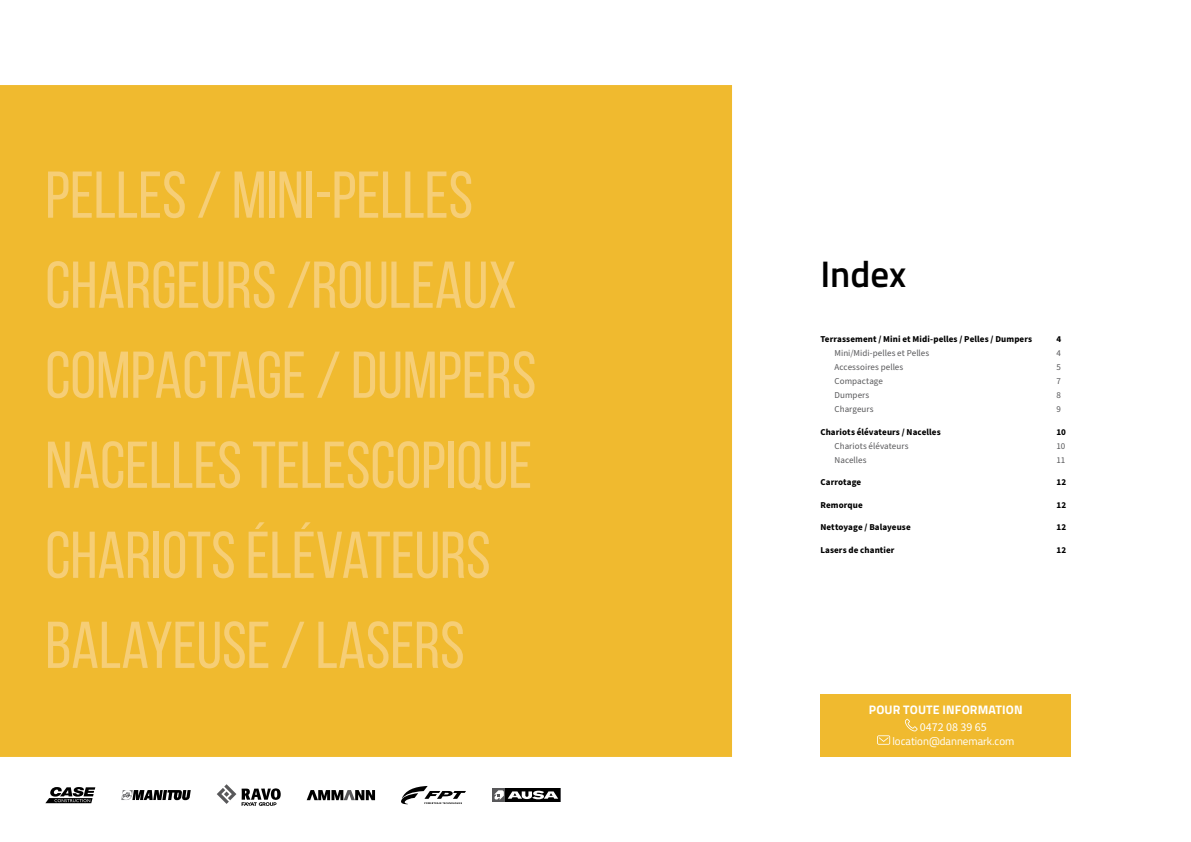
<style>
.page{position:relative;width:1191px;height:842px;background:#fff}
.page>*{position:absolute;margin:0;border:0;box-sizing:border-box;transform-origin:0 0}
.t1{font:66px/90px "Bebas Neue";color:#f6ce76}
.t2{font:600 37px "Titillium Web";color:#000}
.t3{font:700 12.4px "Titillium Web";letter-spacing:.01em;color:#fff}
.t4{font:12px "Source Sans Pro";color:#fff}
.t5{font:11px "Titillium Web";color:#fff}
.t6{font:700 9px "Source Sans Pro";letter-spacing:.01em;color:#000}
.t7{font:9px "Source Sans Pro";letter-spacing:.005em;color:#58585a}
</style>
<div class="page">
<div style="left:0;top:85px;width:732px;height:672px;background:#f0ba2f"></div>
<svg style="left:121px;top:790px;width:70px;height:10px"></svg>
<svg style="left:45px;top:787px;width:50px;height:16px"></svg>
<svg style="left:217px;top:784px;width:64px;height:22px"></svg>
<svg style="left:307px;top:790px;width:68px;height:10px"></svg>
<svg style="left:401px;top:786px;width:65px;height:18px"></svg>
<div style="left:492px;top:788px;width:14px;height:14px;background:#58585a"></div>
<div style="left:506px;top:788px;width:54px;height:14px;background:#000"></div>
<svg style="left:494px;top:790px;width:64px;height:10px"></svg>
<div style="left:820px;top:695px;width:251px;height:62px;background:#f0ba2f"></div>
<svg style="left:905px;top:719px;width:12px;height:12px"></svg>
<svg style="left:877px;top:735px;width:13px;height:10px"></svg>
<h1 class="t1" style="left:45px;top:149px;width:492px">PELLES / MINI-PELLES<br>CHARGEURS /ROULEAUX<br>COMPACTAGE / DUMPERS<br>NACELLES TELESCOPIQUE<br>CHARIOTS ÉLÉVATEURS<br>BALAYEUSE / LASERS</h1>
<h2 class="t2" style="left:820px;top:246px;width:88px">Index</h2>
<p class="t6" style="left:820px;top:333px;width:213px">Terrassement / Mini et Midi-pelles / Pelles / Dumpers</p>
<p class="t6" style="left:1056px;top:333px;width:6px">4</p>
<p class="t7" style="left:834px;top:347px;width:96px">Mini/Midi-pelles et Pelles</p>
<p class="t7" style="left:1056px;top:347px;width:6px">4</p>
<p class="t7" style="left:834px;top:361px;width:70px">Accessoires pelles</p>
<p class="t7" style="left:1056px;top:361px;width:6px">5</p>
<p class="t7" style="left:834px;top:375px;width:50px">Compactage</p>
<p class="t7" style="left:1056px;top:375px;width:6px">7</p>
<p class="t7" style="left:834px;top:389px;width:36px">Dumpers</p>
<p class="t7" style="left:1056px;top:389px;width:6px">8</p>
<p class="t7" style="left:834px;top:403px;width:41px">Chargeurs</p>
<p class="t7" style="left:1056px;top:403px;width:6px">9</p>
<p class="t6" style="left:820px;top:426px;width:122px">Chariots élévateurs / Nacelles</p>
<p class="t6" style="left:1056px;top:426px;width:11px">10</p>
<p class="t7" style="left:834px;top:440px;width:75px">Chariots élévateurs</p>
<p class="t7" style="left:1056px;top:440px;width:10px">10</p>
<p class="t7" style="left:834px;top:454px;width:34px">Nacelles</p>
<p class="t7" style="left:1056px;top:454px;width:10px">11</p>
<p class="t6" style="left:820px;top:476px;width:42px">Carrotage</p>
<p class="t6" style="left:1056px;top:476px;width:11px">12</p>
<p class="t6" style="left:820px;top:499px;width:44px">Remorque</p>
<p class="t6" style="left:1056px;top:499px;width:11px">12</p>
<p class="t6" style="left:820px;top:521px;width:92px">Nettoyage / Balayeuse</p>
<p class="t6" style="left:1056px;top:521px;width:11px">12</p>
<p class="t6" style="left:820px;top:544px;width:76px">Lasers de chantier</p>
<p class="t6" style="left:1056px;top:544px;width:11px">12</p>
<h3 class="t3" style="left:869px;top:700px;width:155px">POUR TOUTE INFORMATION</h3>
<h3 class="t4" style="left:919px;top:719px;width:68px">0472 08 39 65</h3>
<p class="t5" style="left:892px;top:733px;width:123px">location@dannemark.com</p>
</div>
